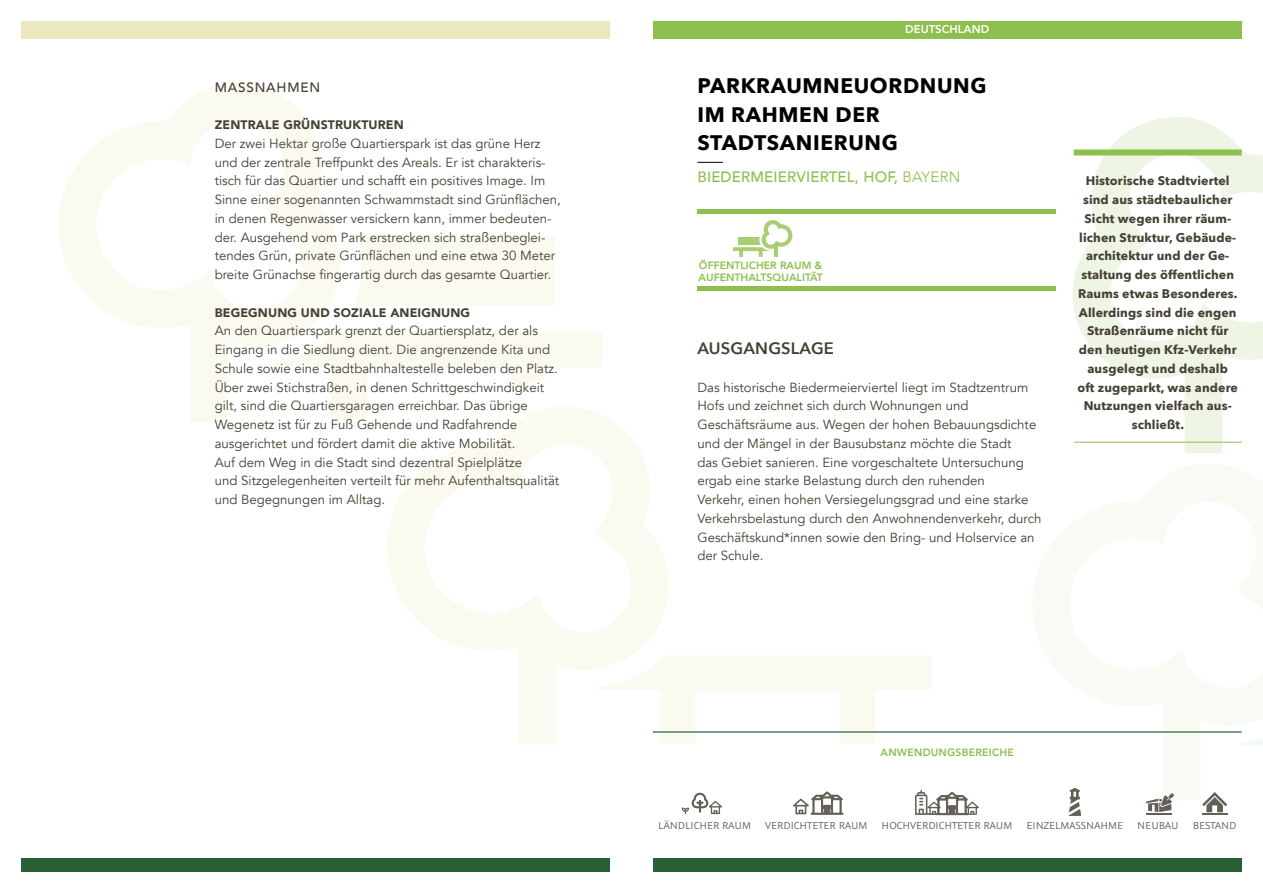
<style>
.page{position:relative;width:1263px;height:893px;background:#fff}
.page>*{position:absolute;margin:0;border:0;box-sizing:border-box;transform-origin:0 0}
.t1{font:700 21px/28.5px "Avenir Next";letter-spacing:.03em;color:#000}
.t2{font:600 16.5px "Avenir Next";letter-spacing:.01em;color:#454034}
.t3{font:500 15px "Avenir";letter-spacing:.01em;color:#8cbf4d}
.t4{font:500 13.5px "Avenir";letter-spacing:.06em;color:#454034}
.t5{font:13.2px/18.8px "Avenir";color:#454034}
.t6{font:700 12.45px/18.8px "Avenir Next";letter-spacing:.01em;color:#454034;text-align:center}
.t7{font:900 12.3px "Avenir";letter-spacing:.01em;color:#454034}
.t8{font:11.4px "Graublau Sans";color:#625f57}
.t9{font:800 11.25px "Avenir LT Pro";color:#fff}
.t10{font:800 10.5px/12px "Avenir LT Pro";color:#8cbf4d}
.t11{font:800 10.5px "Avenir LT Pro";letter-spacing:.02em;color:#8cbf4d}
.s1{font-weight:300}
</style>
<div class="page">
<div style="left:321px;top:237px;width:233px;height:69px;background:#fbfaf1"></div>
<svg style="left:365px;top:332px;width:237px;height:39px"></svg>
<svg style="left:694px;top:656px;width:237px;height:88px"></svg>
<svg style="left:342px;top:237px;width:23px;height:183px"></svg>
<svg style="left:344px;top:371px;width:350px;height:372px"></svg>
<svg style="left:59px;top:84px;width:283px;height:337px"></svg>
<svg style="left:385px;top:405px;width:285px;height:340px"></svg>
<div style="left:21px;top:859px;width:589px;height:13px;background:#285f35"></div>
<div style="left:21px;top:21px;width:589px;height:18px;background:#ebe8be"></div>
<svg style="left:1032px;top:464px;width:231px;height:335px"></svg>
<svg style="left:1073px;top:117px;width:190px;height:336px"></svg>
<div style="left:653px;top:859px;width:589px;height:13px;background:#285f35"></div>
<hr style="left:653px;top:731px;width:589px;height:2px;background:#285f35">
<svg style="left:1202px;top:792px;width:25px;height:20px"></svg>
<hr style="left:1202px;top:813px;width:25px;height:2px;background:#625f57">
<div style="left:653px;top:21px;width:589px;height:18px;background:#8cbf4d"></div>
<div style="left:697px;top:209px;width:359px;height:5px;background:#8cbf4d"></div>
<div style="left:697px;top:286px;width:359px;height:5px;background:#8cbf4d"></div>
<hr style="left:1146px;top:813px;width:25px;height:2px;background:#625f57">
<svg style="left:1146px;top:793px;width:28px;height:19px"></svg>
<div style="left:1074px;top:149px;width:168px;height:6px;background:#8cbf4d"></div>
<hr style="left:1074px;top:442px;width:168px;height:1px;background:#8cbf4d">
<svg style="left:697px;top:162px;width:26px;height:1px"></svg>
<svg style="left:733px;top:220px;width:60px;height:37px"></svg>
<svg style="left:682px;top:793px;width:40px;height:21px"></svg>
<svg style="left:1068px;top:788px;width:13px;height:28px"></svg>
<svg style="left:915px;top:790px;width:64px;height:25px"></svg>
<svg style="left:793px;top:791px;width:50px;height:24px"></svg>
<p class="t4" style="left:215px;top:75px;width:107px">MASSNAHMEN</p>
<p class="t7" style="left:215px;top:114px;width:191px">ZENTRALE GRÜNSTRUKTUREN</p>
<p class="t5" style="left:215px;top:134px;width:347px">Der zwei Hektar große Quartierspark ist das grüne Herz und der zentrale Treffpunkt des Areals. Er ist charakteris&shy;tisch für das Quartier und schafft ein positives Image. Im Sinne einer sogenannten Schwammstadt sind Grünflächen, in denen Regenwasser versickern kann, immer bedeuten&shy;der. Ausgehend vom Park erstrecken sich straßenbeglei&shy;tendes Grün, private Grünflächen und eine etwa 30 Meter breite Grünachse fingerartig durch das gesamte Quartier.</p>
<p class="t7" style="left:215px;top:302px;width:257px">BEGEGNUNG UND SOZIALE ANEIGNUNG</p>
<p class="t5" style="left:215px;top:322px;width:346px">An den Quartierspark grenzt der Quartiersplatz, der als Eingang in die Siedlung dient. Die angrenzende Kita und Schule sowie eine Stadtbahnhaltestelle beleben den Platz.<br>Über zwei Stichstraßen, in denen Schrittgeschwindigkeit gilt, sind die Quartiersgaragen erreichbar. Das übrige Wegenetz ist für zu Fuß Gehende und Radfahrende ausgerichtet und fördert damit die aktive Mobilität.<br>Auf dem Weg in die Stadt sind dezentral Spielplätze<br>und Sitzgelegenheiten verteilt für mehr Aufenthaltsqualität und Begegnungen im Alltag.</p>
<p class="t9" style="left:905px;top:23px;width:85px">DEUTSCHLAND</p>
<h1 class="t1" style="left:697px;top:71px;width:291px">PARKRAUMNEUORDNUNG<br>IM RAHMEN DER<br>STADTSANIERUNG</h1>
<p class="t3" style="left:697px;top:164px;width:265px">BIEDERMEIERVIERTEL, HOF, <span class="s1">BAYERN</span></p>
<p class="t10" style="left:699px;top:260px;width:126px">ÖFFENTLICHER RAUM &amp;<br>AUFENTHALTSQUALITÄT</p>
<p class="t2" style="left:697px;top:334px;width:138px">AUSGANGSLAGE</p>
<p class="t5" style="left:697px;top:378px;width:346px">Das historische Biedermeierviertel liegt im Stadtzentrum Hofs und zeichnet sich durch Wohnungen und Geschäftsräume aus. Wegen der hohen Bebauungsdichte und der Mängel in der Bausubstanz möchte die Stadt<br>das Gebiet sanieren. Eine vorgeschaltete Untersuchung ergab eine starke Belastung durch den ruhenden<br>Verkehr, einen hohen Versiegelungsgrad und eine starke Verkehrsbelastung durch den Anwohnendenverkehr, durch Geschäftskund*innen sowie den Bring- und Holservice an der Schule.</p>
<p class="t6" style="left:1077px;top:171px;width:162px">Historische Stadtviertel sind aus städtebaulicher<br>Sicht wegen ihrer räum&shy;lichen Struktur, Gebäude&shy;architektur und der Ge&shy;staltung des öffentlichen<br>Raums etwas Besonderes.<br>Allerdings sind die engen<br>Straßenräume nicht für den heutigen Kfz-Verkehr ausgelegt und deshalb oft zugeparkt, was andere<br>Nutzungen vielfach aus&shy;schließt.</p>
<p class="t11" style="left:881px;top:746px;width:135px">ANWENDUNGSBEREICHE</p>
<p class="t8" style="left:658px;top:819px;width:94px">LÄNDLICHER RAUM</p>
<p class="t8" style="left:765px;top:819px;width:104px">VERDICHTETER RAUM</p>
<p class="t8" style="left:882px;top:819px;width:132px">HOCHVERDICHTETER RAUM</p>
<p class="t8" style="left:1026px;top:819px;width:98px">EINZELMASSNAHME</p>
<p class="t8" style="left:1137px;top:819px;width:43px">NEUBAU</p>
<p class="t8" style="left:1193px;top:819px;width:45px">BESTAND</p>
</div>
